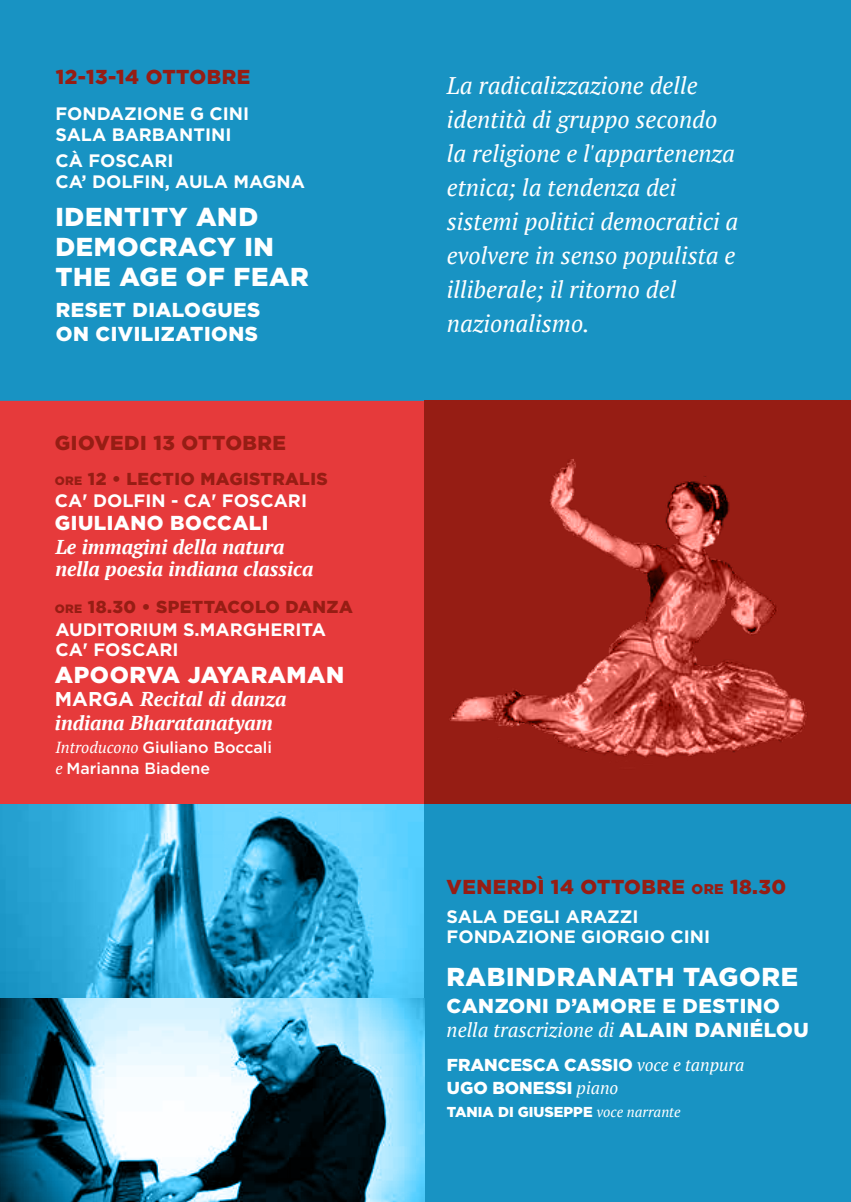
<style>
.page{position:relative;width:851px;height:1202px;background:#fff}
.page>*{position:absolute;margin:0;border:0;box-sizing:border-box;transform-origin:0 0}
.t1{font:900 26px/30px "Gotham";letter-spacing:.025em;color:#fff}
.t2{font:italic 24px/34px "PT Serif";color:#fff}
.t3{font:900 23px "Gotham";letter-spacing:.025em;color:#fff}
.t4{font:900 20.2px/24.4px "Gotham";letter-spacing:.025em;color:#fff}
.t5{font:900 20.2px "Gotham";letter-spacing:.025em;color:#961d14}
.t6{font:italic 700 20px/22px "PT Serif";color:#fff}
.t7{font:italic 20px "PT Serif";color:#fff}
.t8{font:700 18px/20px "Gotham";color:#fff}
.t9{font:900 17.2px "Gotham";letter-spacing:.025em;color:#961d14}
.t10{font:900 17.2px/23px "Gotham";color:#fff}
.t11{font:500 16px/20.2px "Gotham";color:#fff}
.t12{font:900 14.4px "Gotham";color:#fff}
.s1{font-size:12.2px}
.s2{font-family:"Gotham";font-style:normal}
.s3{font-family:"PT Serif";font-weight:400;font-style:italic}
.s4{font-size:14.2px}
.s5{font-family:"Gotham";font-weight:900;font-style:normal;font-size:20.2px}
</style>
<div class="page">
<div style="left:0;top:401px;width:424px;height:403px;background:#e63a3b"></div>
<div style="left:0;top:804px;width:850px;height:398px;background:#1893c3"></div>
<img style="left:0;top:804px;width:424px;height:195px">
<img style="left:0;top:999px;width:424px;height:203px">
<div style="left:0;top:0;width:850px;height:400px;background:#1893c3"></div>
<div style="left:0;top:0;width:850px;height:401px;border:2px solid #1893c3"></div>
<div style="left:424px;top:401px;width:426px;height:403px;background:#961d14"></div>
<img style="left:449px;top:459px;width:359px;height:298px">
<p class="t5" style="left:56px;top:63px;width:196px">12-13-14 OTTOBRE</p>
<p class="t8" style="left:55px;top:102px;width:195px;line-height:21.6px">FONDAZIONE G CINI<br>SALA BARBANTINI</p>
<p class="t8" style="left:55px;top:150px;width:251px;line-height:21.6px">CÀ FOSCARI<br>CA’ DOLFIN, AULA MAGNA</p>
<p class="t1" style="left:55px;top:201px;width:255px">IDENTITY AND<br>DEMOCRACY IN<br>THE AGE OF FEAR</p>
<p class="t4" style="left:56px;top:297px;width:206px">RESET DIALOGUES<br>ON CIVILIZATIONS</p>
<p class="t5" style="left:55px;top:429px;width:232px">GIOVEDI 13 OTTOBRE</p>
<p class="t9" style="left:55px;top:468px;width:274px"><span class="s1">ORE</span> 12 • LECTIO MAGISTRALIS</p>
<p class="t8" style="left:55px;top:490px;width:253px">CA' DOLFIN - CA' FOSCARI</p>
<p class="t4" style="left:55px;top:510px;width:215px">GIULIANO BOCCALI</p>
<p class="t6" style="left:55px;top:535px;width:259px">Le immagini della natura nella poesia indiana classica</p>
<p class="t9" style="left:55px;top:595px;width:299px"><span class="s1">ORE</span> 18.30 • SPETTACOLO DANZA</p>
<p class="t8" style="left:55px;top:619px;width:272px">AUDITORIUM S.MARGHERITA<br>CA' FOSCARI</p>
<p class="t3" style="left:55px;top:659px;width:291px">APOORVA JAYARAMAN</p>
<p class="t6" style="left:55px;top:686px;width:233px;line-height:24.4px"><span class="s2">MARGA</span> Recital di danza indiana Bharatanatyam</p>
<p class="t11" style="left:55px;top:737px;width:218px"><span class="s3">Introducono</span> Giuliano Boccali <span class="s3">e</span> Marianna Biadene</p>
<p class="t2" style="left:447px;top:68px;width:293px">La radicalizzazione delle identità di gruppo secondo la religione e l'appartenenza etnica; la tendenza dei sistemi politici democratici a evolvere in senso populista e illiberale; il ritorno del nazionalismo .</p>
<p class="t5" style="left:446px;top:873px;width:341px">VENERDÌ 14 OTTOBRE <span class="s4">ORE</span> 18.30</p>
<p class="t8" style="left:446px;top:906px;width:265px">SALA DEGLI ARAZZI<br>FONDAZIONE GIORGIO CINI</p>
<p class="t1" style="left:446px;top:961px;width:353px">RABINDRANATH TAGORE</p>
<p class="t4" style="left:446px;top:993px;width:335px">CANZONI D’AMORE E DESTINO</p>
<p class="t7" style="left:446px;top:1017px;width:363px">nella trascrizione di <span class="s5">ALAIN DANIÉLOU</span></p>
<p class="t10" style="left:447px;top:1053px;width:299px">FRANCESCA CASSIO <span class="s3">voce e tanpura<br></span>UGO BONESSI <span class="s3">piano</span></p>
<p class="t12" style="left:447px;top:1102px;width:235px">TANIA DI GIUSEPPE <span class="s3">voce narrante</span></p>
</div>
